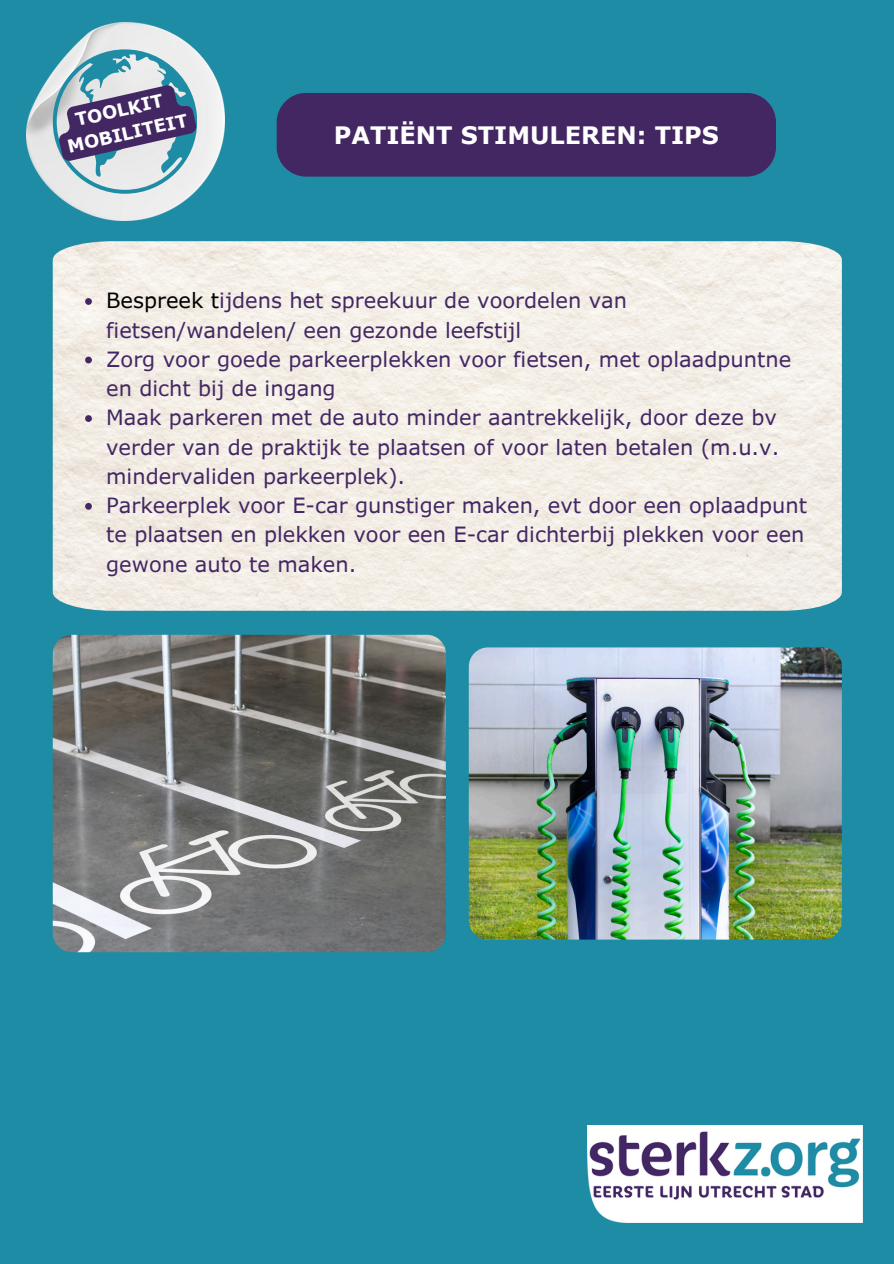
<style>
.page{position:relative;width:894px;height:1264px;background:#fff}
.page>*{position:absolute;margin:0;border:0;box-sizing:border-box;transform-origin:0 0}
.t1{font:700 24px "Verdana Pro";color:#fff}
.t2{font:21px/29.2px "Verdana Pro";color:#432763}
.t3{font:700 17.85px "Verdana Pro";color:#fff}
.s1{color:#000}
</style>
<div class="page">
<div style="left:0;top:0;width:893px;height:1263px;background:#1f8ca5"></div>
<img style="left:587px;top:1125px;width:275px;height:97px">
<div style="left:276px;top:93px;width:499px;height:84px;background:#432763;border-radius:29px"></div>
<img style="left:26px;top:22px;width:198px;height:198px">
<img style="left:53px;top:241px;width:788px;height:369px">
<img style="left:53px;top:634px;width:393px;height:318px;border-radius:19px">
<img style="left:468px;top:647px;width:373px;height:292px">
<svg style="left:85px;top:298px;width:7px;height:7px"></svg>
<svg style="left:85px;top:356px;width:7px;height:7px"></svg>
<svg style="left:85px;top:415px;width:7px;height:7px"></svg>
<svg style="left:85px;top:503px;width:7px;height:6px"></svg>
<svg style="left:52px;top:49px;width:145px;height:144px"></svg>
<p class="t3" style="left:73px;top:109px;width:91px;rotate:-13deg">TOOLKIT</p>
<p class="t3" style="left:65px;top:136px;width:124px;rotate:-13deg">MOBILITEIT</p>
<p class="t1" style="left:334px;top:119px;width:386px">PATIËNT STIMULEREN: TIPS</p>
<h1 class="t2" style="left:106px;top:285px;width:522px"><span class="s1">Bespreek t</span>ijdens het spreekuur de voordelen van fietsen/wandelen/ een gezonde leefstijl</h1>
<p class="t2" style="left:106px;top:344px;width:686px">Zorg voor goede parkeerplekken voor fietsen, met oplaadpuntne en dicht bij de ingang</p>
<p class="t2" style="left:106px;top:402px;width:674px;text-align:justify">Maak parkeren met de auto minder aantrekkelijk, door deze bv verder van de praktijk te plaatsen of voor laten betalen (m.u.v. mindervaliden parkeerplek).</p>
<p class="t2" style="left:106px;top:490px;width:702px">Parkeerplek voor E-car gunstiger maken, evt door een oplaadpunt te plaatsen en plekken voor een E-car dichterbij plekken voor een gewone auto te maken.</p>
</div>
